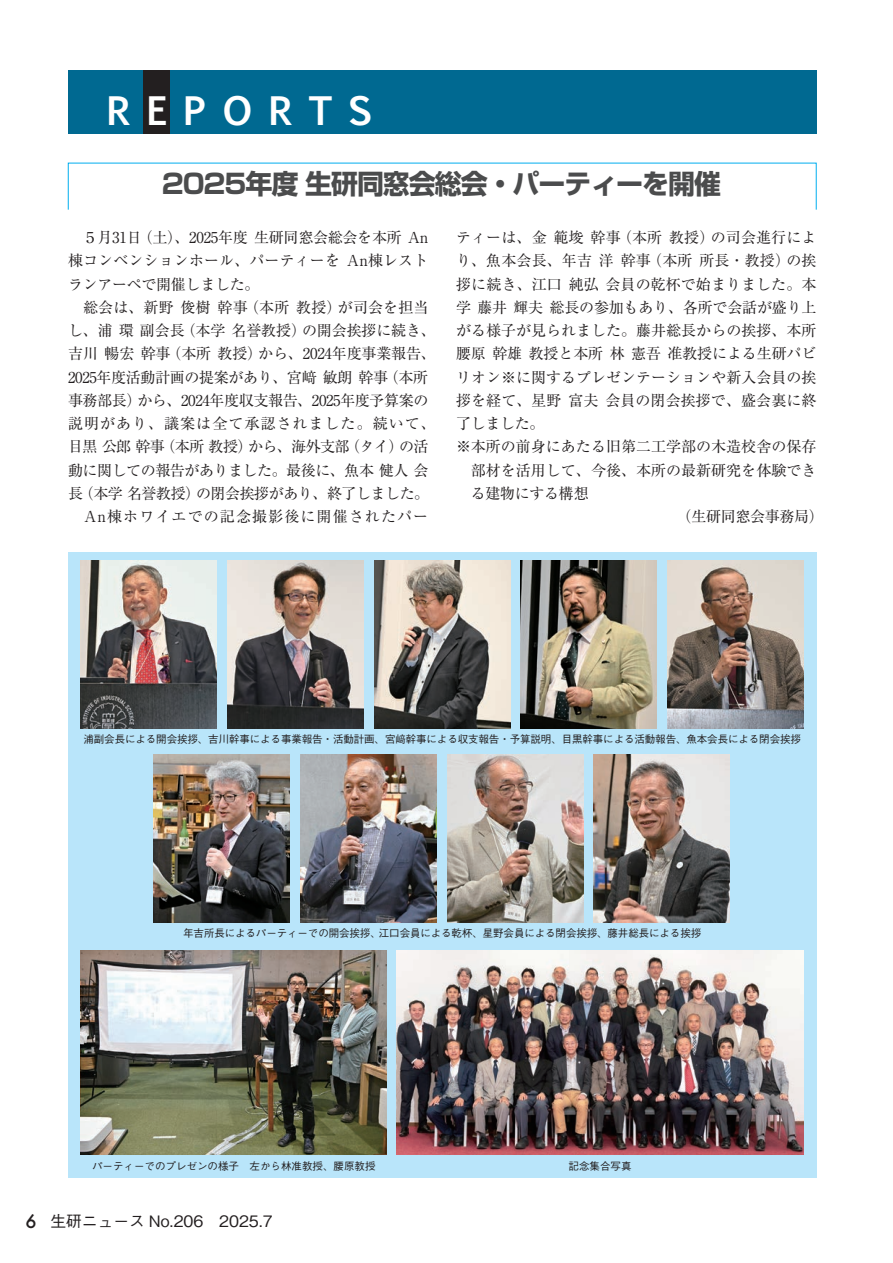
<style>
.page{position:relative;width:893px;height:1263px;background:#fff}
.page>*{position:absolute;margin:0;border:0;box-sizing:border-box;transform-origin:0 0}
.t1{font:700 37.5px "Euphemia UCAS";letter-spacing:.42em;color:#fff}
.t2{font:700 27px "Shin Go Pro";letter-spacing:-.04em;color:#4b4c4d}
.t3{font:500 15.75px "Gothic BBB Pro";color:#231f20}
.t4{font:15px/23.2px "Ryumin Pro";color:#231f20}
.t5{font:15px "Ryumin Pro";letter-spacing:-.02em;color:#231f20}
.t6{font:500 10.5px "Gothic BBB Pr 5";letter-spacing:-.01em;color:#231f20}
.s1{font-family:"Futura";font-size:18px}
</style>
<div class="page">
<div style="left:68px;top:70px;width:748px;height:64px;background:#006991"></div>
<div style="left:143px;top:70px;width:26px;height:64px;background:#231f20"></div>
<div style="left:68px;top:552px;width:748px;height:626px;background:#b9e5fa"></div>
<img style="left:81px;top:560px;width:136px;height:168px">
<img style="left:227px;top:560px;width:137px;height:168px">
<img style="left:374px;top:560px;width:136px;height:168px">
<img style="left:521px;top:560px;width:136px;height:168px">
<img style="left:668px;top:560px;width:136px;height:168px">
<img style="left:154px;top:755px;width:136px;height:167px">
<img style="left:300px;top:755px;width:136px;height:167px">
<img style="left:447px;top:755px;width:136px;height:167px">
<img style="left:594px;top:755px;width:136px;height:167px">
<img style="left:81px;top:950px;width:306px;height:204px">
<img style="left:396px;top:950px;width:408px;height:204px">
<h1 class="t1" style="left:107px;top:83px;width:268px">REPORTS</h1>
<h2 class="t2" style="left:162px;top:163px;width:561px">2025年度 生研同窓会総会・パーティーを開催</h2>
<p class="t4" style="left:68px;top:225px;width:369px">　５月31日（土）、2025年度 生研同窓会総会を本所 An棟コンベンションホール、パーティーを An棟レストランアーペで開催しました。<br>　総会は、新野 俊樹 幹事（本所 教授）が司会を担当し、浦 環 副会長（本学 名誉教授）の開会挨拶に続き、吉川 暢宏 幹事（本所 教授）から、2024年度事業報告、<br>2025年度活動計画の提案があり、宮﨑 敏朗 幹事（本所事務部長）から、2024年度収支報告、2025年度予算案の説明があり、議案は全て承認されました。続いて、目黒 公郎 幹事（本所 教授）から、海外支部（タイ）の活動に関しての報告がありました。最後に、魚本 健人 会長（本学 名誉教授）の閉会挨拶があり、終了しました。　An棟ホワイエでの記念撮影後に開催されたパー</p>
<p class="t4" style="left:456px;top:225px;width:362px">ティーは、金 範埈 幹事（本所 教授）の司会進行によ</p>
<p class="t4" style="left:456px;top:248px;width:362px">り、魚本会長、年吉 洋 幹事（本所 所長・教授）の挨</p>
<p class="t4" style="left:456px;top:271px;width:362px">拶に続き、江口 純弘 会員の乾杯で始まりました。本</p>
<p class="t4" style="left:456px;top:295px;width:362px">学 藤井 輝夫 総長の参加もあり、各所で会話が盛り上</p>
<p class="t4" style="left:456px;top:318px;width:362px">がる様子が見られました。藤井総長からの挨拶、本所</p>
<p class="t4" style="left:456px;top:341px;width:362px">腰原 幹雄 教授と本所 林 憲吾 准教授による生研パビ</p>
<p class="t4" style="left:456px;top:364px;width:362px">リオン※に関するプレゼンテーションや新入会員の挨</p>
<p class="t4" style="left:456px;top:388px;width:362px">拶を経て、星野 富夫 会員の閉会挨拶で、盛会裏に終</p>
<p class="t4" style="left:456px;top:411px;width:90px">了しました。</p>
<p class="t4" style="left:456px;top:434px;width:362px">※本所の前身にあたる旧第二工学部の木造校舎の保存</p>
<p class="t4" style="left:471px;top:457px;width:347px">部材を活用して、今後、本所の最新研究を体験でき</p>
<p class="t5" style="left:471px;top:481px;width:134px">る建物にする構想　</p>
<p class="t5" style="left:677px;top:505px;width:149px">（生研同窓会事務局）</p>
<p class="t6" style="left:84px;top:730px;width:719px">浦副会長による開会挨拶、吉川幹事による事業報告・活動計画、宮﨑幹事による収支報告・予算説明、目黒幹事による活動報告、魚本会長による閉会挨拶</p>
<p class="t6" style="left:183px;top:925px;width:519px">年吉所長によるパーティーでの開会挨拶、江口会員による乾杯、星野会員による閉会挨拶、藤井総長による挨拶</p>
<p class="t6" style="left:92px;top:1157px;width:285px">パーティーでのプレゼンの様子　左から林准教授、腰原教授</p>
<p class="t6" style="left:569px;top:1157px;width:64px">記念集合写真</p>
<p class="t3" style="left:26px;top:1208px;width:249px"><span class="s1">6</span> 生研ニュース No.206　2025.7</p>
</div>
